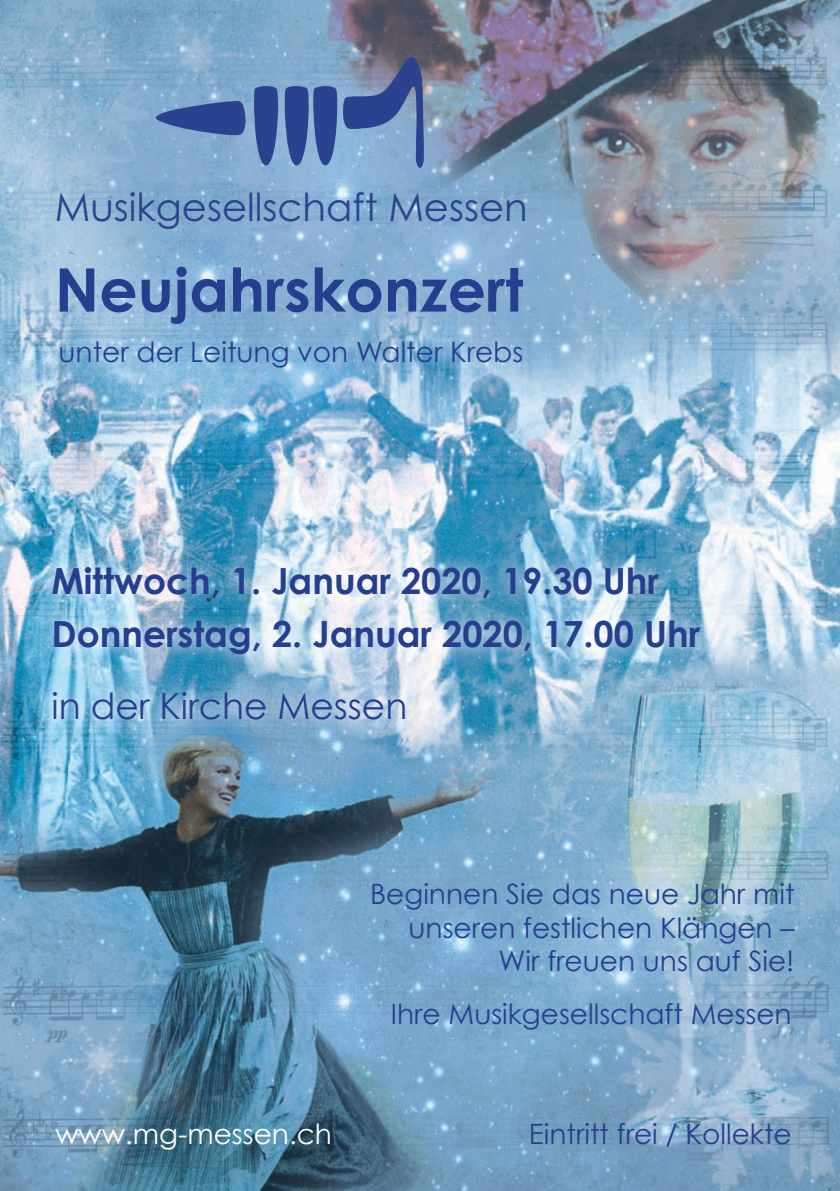
<style>
.page{position:relative;width:840px;height:1191px;background:#fff}
.page>*{position:absolute;margin:0;border:0;box-sizing:border-box;transform-origin:0 0}
.t1{font:700 60px "Century Gothic";color:#253f8e}
.t2{font:38.6px "Century Gothic";color:#2b438f}
.t3{font:700 36px/52.8px "Century Gothic";color:#253f8e}
.t4{font:36px "Century Gothic";color:#253f8e}
.t5{font:28px/33.6px "Century Gothic";color:#253f8e;text-align:right}
.t6{font:28px "Century Gothic";color:#fff}
</style>
<div class="page">
<img style="left:0;top:0;width:839px;height:560px">
<img style="left:0;top:560px;width:69px;height:631px">
<img style="left:700px;top:560px;width:139px;height:631px">
<img style="left:69px;top:735px;width:631px;height:456px">
<img style="left:38px;top:552px;width:675px;height:183px">
<svg style="left:155px;top:101px;width:91px;height:34px;background:#4663a3"></svg>
<svg style="left:254px;top:86px;width:24px;height:80px;background:#3d579c"></svg>
<svg style="left:284px;top:57px;width:140px;height:111px;background:#637fb1"></svg>
<h2 class="t2" style="left:55px;top:180px;width:474px">Musikgesellschaft Messen</h2>
<h1 class="t1" style="left:55px;top:252px;width:469px">Neujahrskonzert</h1>
<p class="t5" style="left:59px;top:334px;width:466px">unter der Leitung von Walter Krebs</p>
<p class="t3" style="left:51px;top:554px;width:650px">Mittwoch, 1. Januar 2020, 19.30 Uhr<br>Donnerstag, 2. Januar 2020, 17.00 Uhr</p>
<p class="t4" style="left:51px;top:684px;width:357px">in der Kirche Messen</p>
<p class="t6" style="left:55px;top:1117px;width:278px">www.mg-messen.ch</p>
<p class="t5" style="left:370px;top:876px;width:425px">Beginnen Sie das neue Jahr mit unseren festlichen Klängen –<br>Wir freuen uns auf Sie!</p>
<p class="t5" style="left:390px;top:996px;width:402px">Ihre Musikgesellschaft Messen</p>
<p class="t5" style="left:528px;top:1117px;width:264px">Eintritt frei / Kollekte</p>
</div>
